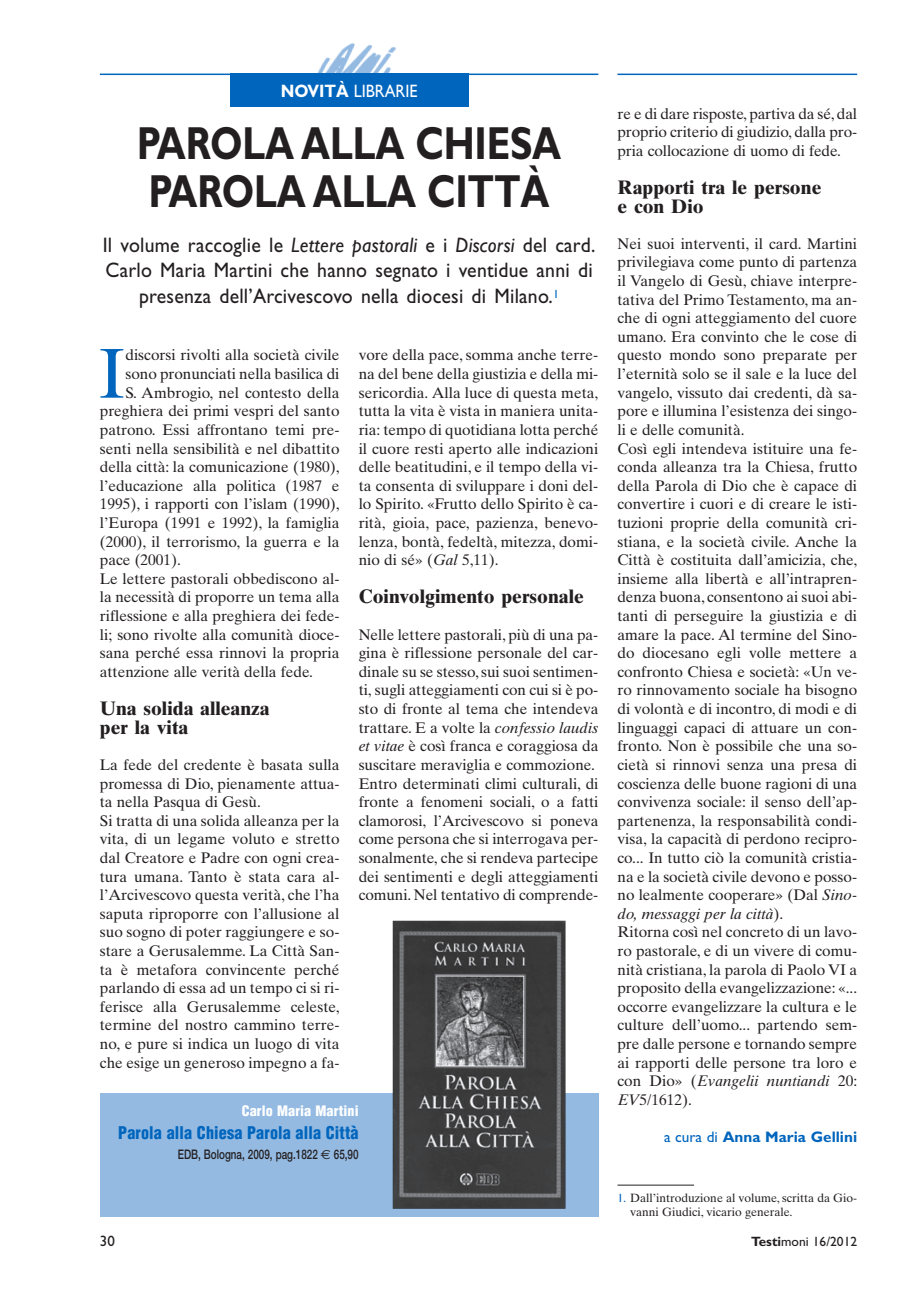
<style>
.page{position:relative;width:923px;height:1293px;background:#fff}
.page>*{position:absolute;margin:0;border:0;box-sizing:border-box;transform-origin:0 0}
.t1{font:70.5px "Times Ten";color:#0065bd}
.t2{font:700 46.5px/48px "Gill Sans";letter-spacing:-.005em;color:#231f20;scale:.8 1}
.t3{font:21px/25.5px "Gill Sans";letter-spacing:.01em;color:#231f20;text-align:center;scale:.94 1}
.t4{font:700 19.5px/19.5px "Times Ten";color:#231f20}
.t5{font:18px "Gill Sans";color:#fff;scale:.9 1}
.t6{font:900 condensed 17.1px "Helvetica";letter-spacing:.01em;color:#0065bd;scale:.94 1}
.t7{font:15.3px/18.6px "Times Ten";color:#231f20}
.t8{font:700 15.3px "Gill Sans";color:#0065bd}
.t9{font:15px "Gill Sans";color:#231f20}
.t10{font:900 condensed 14.1px "Helvetica";letter-spacing:.01em;color:#fff}
.t11{font:13.5px "Gill Sans";color:#231f20}
.t12{font:500 13.2px "Helvetica Neue";color:#231f20;scale:.75 1}
.t13{font:12px/13.5px "Times Ten";color:#231f20}
.s1{font-weight:700}
.s2{font-style:italic}
.s3{font-family:"Euro Sans";font-weight:400}
.s4{font-weight:400}
.s5{font-family:"Gill Sans";color:#0065bd}
</style>
<div class="page">
<hr style="left:617px;top:1184px;width:77px;height:1px;background:#231f20">
<hr style="left:617px;top:74px;width:240px;height:1px;background:#0065bd">
<hr style="left:100px;top:74px;width:498px;height:1px;background:#0065bd">
<img style="left:286px;top:43px;width:143px;height:31px">
<div style="left:229px;top:74px;width:239px;height:33px;background:#0065bd"></div>
<div style="left:100px;top:1093px;width:498px;height:123px;background:#94bae2"></div>
<img style="left:393px;top:921px;width:171px;height:286px">
<p class="t5" style="left:281px;top:84px;width:153px"><span class="s1">NOVITÀ</span> LIBRARIE</p>
<h2 class="t2" style="left:137px;top:125px;width:532px">PAROLA ALLA CHIESA<br>PAROLA ALLA CITTÀ</h2>
<h3 class="t3" style="left:103px;top:234px;width:525px">Il volume raccoglie le <span class="s2">Lettere pastorali</span> e i <span class="s2">Discorsi</span> del card.<br>Carlo Maria Martini che hanno segnato i ventidue anni di presenza dell’Arcivescovo nella diocesi di Milano.<sup>1</sup></h3>
<h1 class="t1" style="left:98px;top:347px;width:29px">I</h1>
<p class="t7" style="left:125px;top:347px;width:215px">discorsi rivolti alla società civile</p>
<p class="t7" style="left:125px;top:366px;width:215px">sono pronunciati nella basilica di</p>
<p class="t7" style="left:125px;top:385px;width:215px">S. Ambrogio, nel contesto della</p>
<p class="t7" style="left:100px;top:403px;width:241px">preghiera dei primi vespri del santo</p>
<p class="t7" style="left:100px;top:422px;width:241px">patrono. Essi affrontano temi pre-</p>
<p class="t7" style="left:100px;top:440px;width:241px">senti nella sensibilità e nel dibattito</p>
<p class="t7" style="left:100px;top:459px;width:241px">della città: la comunicazione (1980),</p>
<p class="t7" style="left:100px;top:478px;width:241px">l’educazione alla politica (1987 e</p>
<p class="t7" style="left:100px;top:496px;width:241px">1995), i rapporti con l’islam (1990),</p>
<p class="t7" style="left:100px;top:515px;width:241px">l’Europa (1991 e 1992), la famiglia</p>
<p class="t7" style="left:100px;top:533px;width:241px">(2000), il terrorismo, la guerra e la</p>
<p class="t7" style="left:100px;top:552px;width:83px">pace (2001).</p>
<p class="t7" style="left:100px;top:571px;width:241px">Le lettere pastorali obbediscono al-</p>
<p class="t7" style="left:100px;top:589px;width:241px">la necessità di proporre un tema alla</p>
<p class="t7" style="left:100px;top:608px;width:241px">riflessione e alla preghiera dei fede-</p>
<p class="t7" style="left:100px;top:626px;width:241px">li; sono rivolte alla comunità dioce-</p>
<p class="t7" style="left:100px;top:645px;width:241px">sana perché essa rinnovi la propria</p>
<p class="t7" style="left:100px;top:664px;width:215px">attenzione alle verità della fede.</p>
<p class="t4" style="left:100px;top:700px;width:171px">Una solida alleanza per la vita</p>
<p class="t7" style="left:100px;top:757px;width:241px">La fede del credente è basata sulla promessa di Dio, pienamente attua&shy;ta nella Pasqua di Gesù.<br>Si tratta di una solida alleanza per la vita, di un legame voluto e stretto dal Creatore e Padre con ogni crea&shy;tura umana. Tanto è stata cara al&shy;l’Arcivescovo questa verità, che l’ha saputa riproporre con l’allusione al suo sogno di poter raggiungere e so&shy;stare a Gerusalemme. La Città San&shy;ta è metafora convincente perché parlando di essa ad un tempo ci si ri&shy;ferisce alla Gerusalemme celeste, termine del nostro cammino terre&shy;no, e pure si indica un luogo di vita che esige un generoso impegno a fa-</p>
<p class="t7" style="left:358px;top:347px;width:241px;text-align:justify">vore della pace, somma anche terre&shy;na del bene della giustizia e della mi&shy;sericordia. Alla luce di questa meta, tutta la vita è vista in maniera unita&shy;ria: tempo di quotidiana lotta perché il cuore resti aperto alle indicazioni delle beatitudini, e il tempo della vi&shy;ta consenta di sviluppare i doni del&shy;lo Spirito. «Frutto dello Spirito è ca&shy;rità, gioia, pace, pazienza, benevo&shy;lenza, bontà, fedeltà, mitezza, domi&shy;nio di sé» (<span class="s2">Gal</span> 5,11).</p>
<p class="t4" style="left:358px;top:588px;width:227px">Coinvolgimento personale</p>
<p class="t7" style="left:358px;top:626px;width:241px">Nelle lettere pastorali, più di una pa&shy;gina è riflessione personale del car&shy;dinale su se stesso, sui suoi sentimen&shy;ti, sugli atteggiamenti con cui si è po&shy;sto di fronte al tema che intendeva trattare. E a volte la <span class="s2">confessio laudis et vitae</span> è così franca e coraggiosa da suscitare meraviglia e commozione.<br>Entro determinati climi culturali, di fronte a fenomeni sociali, o a fatti clamorosi, l’Arcivescovo si poneva come persona che si interrogava per&shy;sonalmente, che si rendeva partecipe dei sentimenti e degli atteggiamenti comuni. Nel tentativo di comprende-</p>
<p class="t10" style="left:242px;top:1105px;width:118px">Carlo Maria Martini</p>
<p class="t6" style="left:118px;top:1125px;width:257px">Parola alla Chiesa Parola alla Città</p>
<p class="t12" style="left:178px;top:1149px;width:242px">EDB, Bologna, 2009, pag.1822 <span class="s3">€</span> 65,90</p>
<p class="t7" style="left:617px;top:106px;width:241px;text-align:justify">re e di dare risposte, partiva da sé, dal proprio criterio di giudizio, dalla pro&shy;pria collocazione di uomo di fede.</p>
<p class="t4" style="left:617px;top:179px;width:205px">Rapporti tra le persone e con Dio</p>
<p class="t7" style="left:617px;top:236px;width:241px">Nei suoi interventi, il card. Martini privilegiava come punto di partenza il Vangelo di Gesù, chiave interpre&shy;tativa del Primo Testamento, ma an&shy;che di ogni atteggiamento del cuore umano. Era convinto che le cose di questo mondo sono preparate per l’eternità solo se il sale e la luce del vangelo, vissuto dai credenti, dà sa&shy;pore e illumina l’esistenza dei singo&shy;li e delle comunità.<br>Così egli intendeva istituire una fe&shy;conda alleanza tra la Chiesa, frutto della Parola di Dio che è capace di convertire i cuori e di creare le isti&shy;tuzioni proprie della comunità cri&shy;stiana, e la società civile. Anche la Città è costituita dall’amicizia, che, insieme alla libertà e all’intrapren&shy;denza buona, consentono ai suoi abi&shy;tanti di perseguire la giustizia e di amare la pace. Al termine del Sino&shy;do diocesano egli volle mettere a confronto Chiesa e società: «Un ve&shy;ro rinnovamento sociale ha bisogno di volontà e di incontro, di modi e di linguaggi capaci di attuare un con&shy;fronto. Non è possibile che una so&shy;cietà si rinnovi senza una presa di coscienza delle buone ragioni di una convivenza sociale: il senso dell’ap&shy;partenenza, la responsabilità condi&shy;visa, la capacità di perdono recipro&shy;co... In tutto ciò la comunità cristia&shy;na e la società civile devono e posso&shy;no lealmente cooperare» (Dal <span class="s2">Sino&shy;do, messaggi per la città</span>).<br>Ritorna così nel concreto di un lavo&shy;ro pastorale, e di un vivere di comu&shy;nità cristiana, la parola di Paolo VI a proposito della evangelizzazione: «... occorre evangelizzare la cultura e le culture dell’uomo... partendo sem&shy;pre dalle persone e tornando sempre ai rapporti delle persone tra loro e con Dio» (<span class="s2">Evangelii nuntiandi</span> 20:<br><span class="s2">EV</span>5/1612).</p>
<p class="t8" style="left:664px;top:1131px;width:195px"><span class="s4">a cura di</span> Anna Maria Gellini</p>
<p class="t13" style="left:630px;top:1192px;width:228px;text-indent:-13px"><span class="s5">1.</span> Dall’introduzione al volume, scritta da Gio&shy;vanni Giudici, vicario generale.</p>
<p class="t9" style="left:100px;top:1235px;width:16px">30</p>
<p class="t11" style="left:751px;top:1236px;width:107px"><span class="s1">Testi</span>moni 16/2012</p>
</div>
